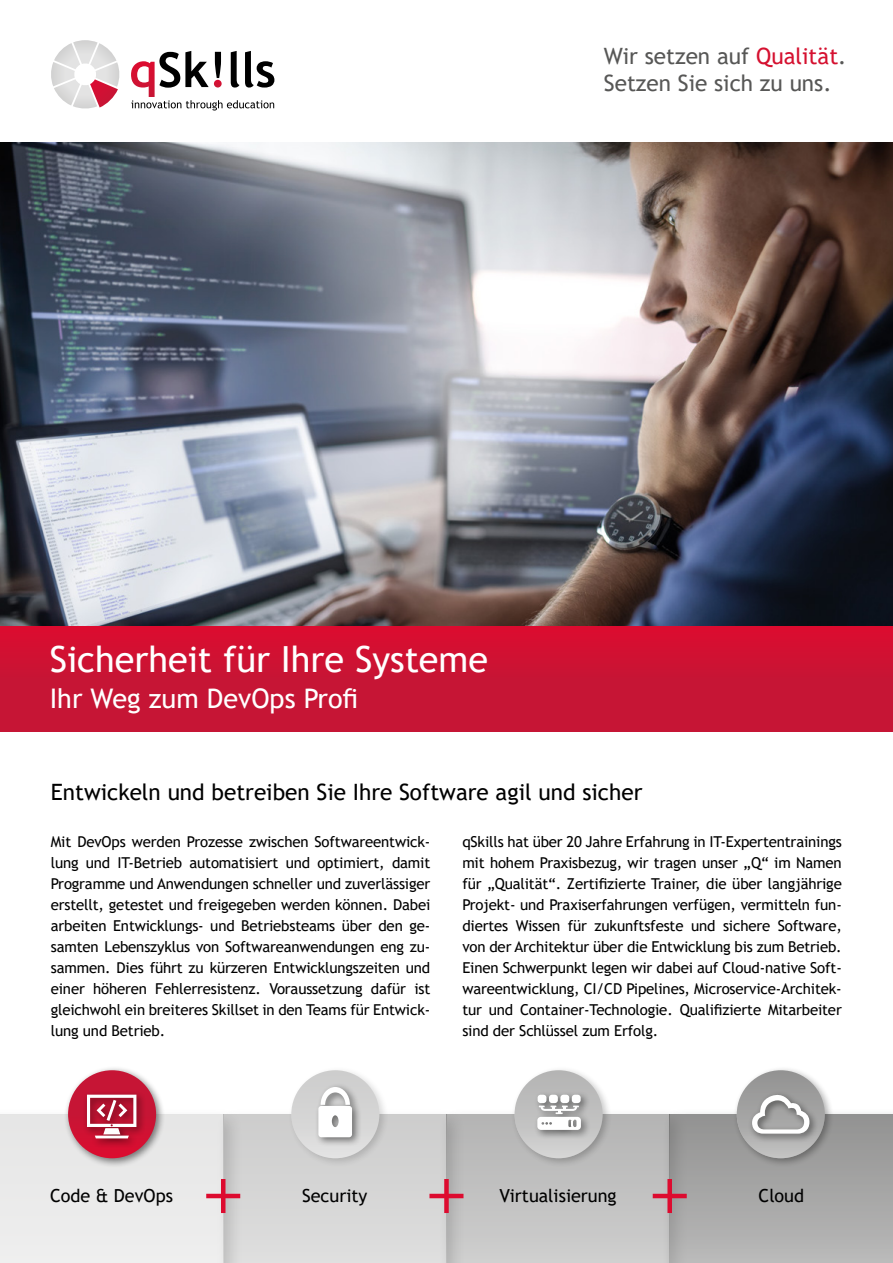
<style>
.page{position:relative;width:893px;height:1263px;background:#fff}
.page>*{position:absolute;margin:0;border:0;box-sizing:border-box;transform-origin:0 0}
.t1{font:36px "Trebuchet MS";color:#fff}
.t2{font:27px "Trebuchet MS";color:#fff}
.t3{font:22.5px "Trebuchet MS";color:#000}
.t4{font:22.5px/27px "Trebuchet MS";color:#575756}
.t5{font:18px "Trebuchet MS";color:#000}
.t6{font:15px/21px "Trebuchet MS";letter-spacing:-.01em;color:#000;text-align:justify}
.s1{color:#d51130}
.s2{color:#fff}
</style>
<div class="page">
<img style="left:0;top:143px;width:893px;height:483px">
<div style="left:0;top:626px;width:893px;height:106px;background:linear-gradient(to bottom,#d70e30,#c11736)"></div>
<div style="left:446px;top:1115px;width:224px;height:148px;background:linear-gradient(to bottom,#b4b3b3,#cecece)"></div>
<div style="left:215px;top:1107px;width:252px;height:156px;background:#000;opacity:.5"></div>
<div style="left:223px;top:1115px;width:223px;height:148px;background:#d7d7d7"></div>
<svg style="left:0;top:1107px;width:243px;height:156px"></svg>
<div style="left:0;top:1115px;width:223px;height:148px;background:#ebebea"></div>
<div style="left:662px;top:1107px;width:231px;height:156px;background:#000;opacity:.5"></div>
<div style="left:670px;top:1115px;width:223px;height:148px;background:linear-gradient(to bottom,#919191,#b8b8b8)"></div>
<div style="left:64px;top:1066px;width:102px;height:102px;background:#000;opacity:.5"></div>
<div style="left:68px;top:1070px;width:88px;height:88px;background:linear-gradient(to bottom,#c11938,#d41234);border-radius:44px"></div>
<hr style="left:221px;top:1179px;width:4px;height:34px;background:#dd0b2f">
<hr style="left:206px;top:1194px;width:34px;height:4px;background:#dd0b2f">
<div style="left:444px;top:1179px;width:5px;height:34px;background:#dd0b2f"></div>
<hr style="left:429px;top:1194px;width:34px;height:4px;background:#dd0b2f">
<div style="left:667px;top:1179px;width:5px;height:34px;background:#dd0b2f"></div>
<hr style="left:653px;top:1194px;width:34px;height:4px;background:#dd0b2f">
<div style="left:732px;top:1066px;width:102px;height:102px;background:#000;opacity:.5"></div>
<div style="left:737px;top:1070px;width:88px;height:88px;background:linear-gradient(to bottom,#90908f,#bdbdbc);border-radius:50%"></div>
<div style="left:510px;top:1066px;width:102px;height:102px;background:#000;opacity:.5"></div>
<div style="left:515px;top:1070px;width:88px;height:88px;background:linear-gradient(to bottom,#b2b2b2,#d0d0d0);border-radius:50%"></div>
<div style="left:287px;top:1066px;width:102px;height:102px;background:#000;opacity:.5"></div>
<div style="left:291px;top:1070px;width:88px;height:88px;background:linear-gradient(to right,#d6d6d6,#d6d6d6);border-radius:50%"></div>
<div style="left:748px;top:1090px;width:71px;height:53px;background:#000;opacity:.5"></div>
<svg style="left:752px;top:1092px;width:57px;height:41px"></svg>
<div style="left:314px;top:1083px;width:48px;height:64px;background:#000;opacity:.5"></div>
<svg style="left:318px;top:1087px;width:34px;height:50px"></svg>
<div style="left:533px;top:1090px;width:58px;height:50px;background:#000;opacity:.5"></div>
<div style="left:538px;top:1095px;width:8px;height:8px;background:#fff;border-radius:3px"></div>
<div style="left:549px;top:1095px;width:9px;height:8px;background:#fff;border-radius:3px"></div>
<div style="left:560px;top:1095px;width:9px;height:8px;background:#fff;border-radius:3px"></div>
<div style="left:572px;top:1095px;width:9px;height:8px;background:#fff;border-radius:3px"></div>
<svg style="left:537px;top:1105px;width:44px;height:25px"></svg>
<div style="left:83px;top:1090px;width:63px;height:58px;background:#000;opacity:.5"></div>
<svg style="left:87px;top:1095px;width:49px;height:43px;background:#ca6779"></svg>
<svg style="left:51px;top:40px;width:69px;height:69px"></svg>
<svg style="left:131px;top:51px;width:143px;height:60px"></svg>
<h3 class="t4" style="left:604px;top:43px;width:244px">Wir setzen auf <span class="s1">Qualität</span><span class="s2">.<br></span>Setzen Sie sich zu uns.</h3>
<h1 class="t1" style="left:50px;top:636px;width:440px">Sicherheit für Ihre Systeme</h1>
<h2 class="t2" style="left:50px;top:682px;width:310px">Ihr Weg zum DevOps Profi</h2>
<h3 class="t3" style="left:51px;top:778px;width:593px">Entwickeln und betreiben Sie Ihre Software agil und sicher</h3>
<p class="t6" style="left:51px;top:831px;width:381px">Mit DevOps werden Prozesse zwischen Softwareentwick&shy;lung und IT-Betrieb automatisiert und optimiert, damit Programme und Anwendungen schneller und zuverlässiger erstellt, getestet und freigegeben werden können. Dabei arbeiten Entwicklungs- und Betriebsteams über den ge&shy;samten Lebenszyklus von Softwareanwendungen eng zu&shy;sammen. Dies führt zu kürzeren Entwicklungszeiten und einer höheren Fehlerresistenz. Voraussetzung dafür ist gleichwohl ein breiteres Skillset in den Teams für Entwick&shy;lung und Betrieb.</p>
<p class="t6" style="left:462px;top:831px;width:381px">qSkills hat über 20 Jahre Erfahrung in IT-Expertentrainings mit hohem Praxisbezug, wir tragen unser „Q“ im Namen für „Qualität“. Zertifizierte Trainer, die über langjährige Projekt- und Praxiserfahrungen verfügen, vermitteln fun&shy;diertes Wissen für zukunftsfeste und sichere Software, von der Architektur über die Entwicklung bis zum Betrieb.<br>Einen Schwerpunkt legen wir dabei auf Cloud-native Soft&shy;wareentwicklung, CI/CD Pipelines, Microservice-Architek&shy;tur und Container-Technologie. Qualifizierte Mitarbeiter sind der Schlüssel zum Erfolg.</p>
<p class="t5" style="left:50px;top:1184px;width:124px">Code &amp; DevOps</p>
<p class="t5" style="left:302px;top:1184px;width:67px">Security</p>
<p class="t5" style="left:499px;top:1184px;width:119px">Virtualisierung</p>
<p class="t5" style="left:758px;top:1184px;width:47px">Cloud</p>
</div>
